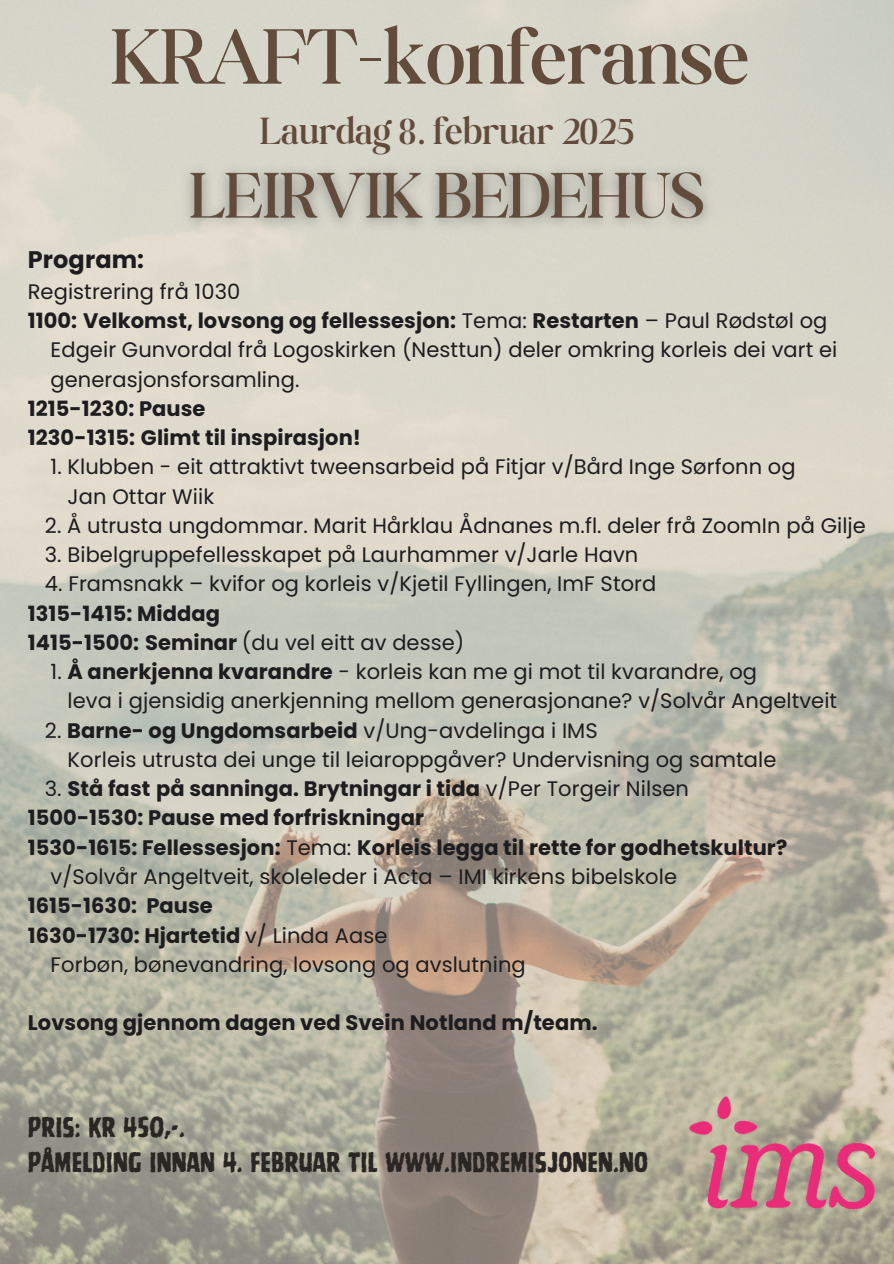
<style>
.page{position:relative;width:894px;height:1264px;background:#fff}
.page>*{position:absolute;margin:0;border:0;box-sizing:border-box;transform-origin:0 0}
.t1{font:300 83.85px "Boston Angel";color:#634b3c}
.t2{font:300 40.65px "Boston Angel";letter-spacing:.005em;color:#634b3c}
.t3{font:25.5px/34.8px "CC Battle Scarred";letter-spacing:.005em;color:#2a2624}
.t4{font:700 24px "Poppins";letter-spacing:.005em;color:#1d1c1e}
.t5{font:21px "Poppins";letter-spacing:.005em;color:#1d1c1e}
.t6{font:700 21px "Poppins";letter-spacing:.005em;color:#1d1c1e}
.s1{font-weight:400}
.s2{font-weight:700}
</style>
<div class="page">
<img style="left:0;top:0;width:893px;height:1263px">
<img style="left:672px;top:1079px;width:221px;height:154px">
<img style="left:169px;top:153px;width:557px;height:89px">
<h4 class="t1" style="left:111px;top:7px;width:639px">KRAFT-konferanse</h4>
<h5 class="t2" style="left:260px;top:107px;width:375px">Laurdag 8. februar 2025</h5>
<h1 class="t4" style="left:28px;top:243px;width:118px">Program:</h1>
<h3 class="t5" style="left:28px;top:277px;width:214px">Registrering frå 1030</h3>
<p class="t6" style="left:28px;top:306px;width:801px">1100: Velkomst, lovsong og fellessesjon: <span class="s1">Tema:</span> Restarten <span class="s1">– Paul Rødstøl og</span></p>
<p class="t5" style="left:51px;top:335px;width:788px">Edgeir Gunvordal frå Logoskirken (Nesttun) deler omkring korleis dei vart ei</p>
<p class="t5" style="left:51px;top:364px;width:250px">generasjonsforsamling.</p>
<p class="t6" style="left:28px;top:394px;width:179px">1215-1230: Pause</p>
<p class="t6" style="left:28px;top:423px;width:335px">1230-1315: Glimt til inspirasjon!</p>
<p class="t5" style="left:51px;top:452px;width:746px">1. Klubben - eit attraktivt tweensarbeid på Fitjar v/Bård Inge Sørfonn og</p>
<p class="t5" style="left:68px;top:481px;width:148px">Jan Ottar Wiik</p>
<p class="t5" style="left:45px;top:511px;width:822px">2. Å utrusta ungdommar. Marit Hårklau Ådnanes m.fl. deler frå ZoomIn på Gilje</p>
<p class="t5" style="left:45px;top:540px;width:594px">3. Bibelgruppefellesskapet på Laurhammer v/Jarle Havn</p>
<p class="t5" style="left:45px;top:569px;width:613px">4. Framsnakk – kvifor og korleis v/Kjetil Fyllingen, ImF Stord</p>
<p class="t6" style="left:28px;top:598px;width:194px">1315-1415: Middag</p>
<p class="t5" style="left:28px;top:628px;width:438px"><span class="s2">1415-1500: Seminar</span> (du vel eitt av desse)</p>
<p class="t5" style="left:51px;top:657px;width:707px">1. <span class="s2">Å anerkjenna kvarandre</span> - korleis kan me gi mot til kvarandre, og</p>
<p class="t5" style="left:68px;top:686px;width:771px">leva i gjensidig anerkjenning mellom generasjonane? v/Solvår Angeltveit</p>
<p class="t5" style="left:45px;top:715px;width:554px">2. <span class="s2">Barne- og Ungdomsarbeid</span> v/Ung-avdelinga i IMS</p>
<p class="t5" style="left:68px;top:745px;width:710px">Korleis utrusta dei unge til leiaroppgåver? Undervisning og samtale</p>
<p class="t6" style="left:45px;top:774px;width:645px"><span class="s1">3.</span> Stå fast på sanninga. Brytningar i tida <span class="s1">v/Per Torgeir Nilsen</span></p>
<p class="t6" style="left:28px;top:803px;width:397px">1500-1530: Pause med forfriskningar</p>
<p class="t6" style="left:28px;top:832px;width:760px">1530-1615: Fellessesjon: <span class="s1">Tema:</span> Korleis legga til rette for godhetskultur?</p>
<p class="t5" style="left:51px;top:862px;width:628px">v/Solvår Angeltveit, skoleleder i Acta – IMI kirkens bibelskole</p>
<p class="t6" style="left:28px;top:891px;width:186px">1615-1630: Pause</p>
<p class="t6" style="left:28px;top:920px;width:361px">1630-1730: Hjartetid <span class="s1">v/ Linda Aase</span></p>
<p class="t5" style="left:51px;top:949px;width:476px">Forbøn, bønevandring, lovsong og avslutning</p>
<p class="t6" style="left:28px;top:1008px;width:571px">Lovsong gjennom dagen ved Svein Notland m/team.</p>
<p class="t3" style="left:28px;top:1112px;width:621px">PRIS: KR 450,-.<br>PÅMELDING INNAN 4. FEBRUAR TIL WWW.INDREMISJONEN.NO</p>
</div>
